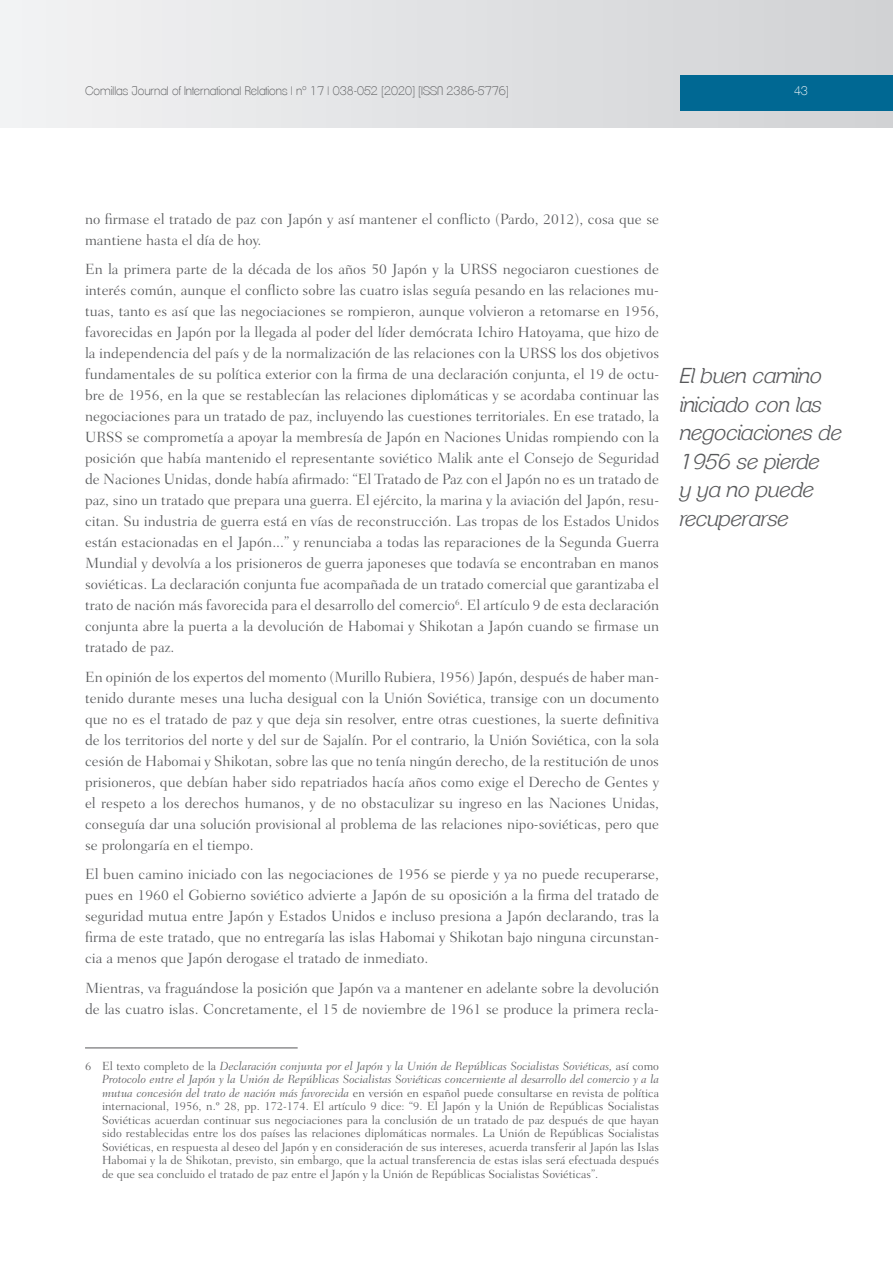
<style>
.page{position:relative;width:893px;height:1263px;background:#fff}
.page>*{position:absolute;margin:0;border:0;box-sizing:border-box;transform-origin:0 0}
.t1{font:italic 300 21px/28.5px "Clemente P Daf";color:#57585a}
.t2{font:300 15px/21px "Fairfield LH";color:#57585a;text-align:justify}
.t3{font:300 12px/13.5px "Fairfield LH";color:#57585a;text-align:justify}
.t4{font:200 12px "Clemente P Dac";color:#57585a}
.t5{font:200 12px "Clemente P Dac";color:#fff}
.s1{font-style:italic}
</style>
<div class="page">
<div style="left:0;top:0;width:893px;height:128px;background:linear-gradient(to right,#f2f3f4,#d0d2d4)"></div>
<div style="left:680px;top:75px;width:213px;height:36px;background:#006893"></div>
<hr style="left:85px;top:1048px;width:213px;height:1px;background:#57585a">
<p class="t4" style="left:85px;top:83px;width:425px">Comillas Journal of International Relations | nº 17 | 038-052 [2020] [ISSN 2386-5776]</p>
<p class="t5" style="left:794px;top:83px;width:15px">43</p>
<p class="t2" style="left:85px;top:208px;width:576px">no firmase el tratado de paz con Japón y así mantener el conflicto (Pardo, 2012), cosa que se mantiene hasta el día de hoy.</p>
<p class="t2" style="left:85px;top:259px;width:576px">En la primera parte de la década de los años 50 Japón y la URSS negociaron cuestiones de interés común, aunque el conflicto sobre las cuatro islas seguía pesando en las relaciones mu&shy;tuas, tanto es así que las negociaciones se rompieron, aunque volvieron a retomarse en 1956, favorecidas en Japón por la llegada al poder del líder demócrata Ichiro Hatoyama, que hizo de la independencia del país y de la normalización de las relaciones con la URSS los dos objetivos fundamentales de su política exterior con la firma de una declaración conjunta, el 19 de octu&shy;bre de 1956, en la que se restablecían las relaciones diplomáticas y se acordaba continuar las negociaciones para un tratado de paz, incluyendo las cuestiones territoriales. En ese tratado, la URSS se comprometía a apoyar la membresía de Japón en Naciones Unidas rompiendo con la posición que había mantenido el representante soviético Malik ante el Consejo de Seguridad de Naciones Unidas, donde había afirmado: “El Tratado de Paz con el Japón no es un tratado de paz, sino un tratado que prepara una guerra. El ejército, la marina y la aviación del Japón, resu&shy;citan. Su industria de guerra está en vías de reconstrucción. Las tropas de los Estados Unidos están estacionadas en el Japón...” y renunciaba a todas las reparaciones de la Segunda Guerra Mundial y devolvía a los prisioneros de guerra japoneses que todavía se encontraban en manos soviéticas. La declaración conjunta fue acompañada de un tratado comercial que garantizaba el trato de nación más favorecida para el desarrollo del comercio<sup>6</sup>. El artículo 9 de esta declaración conjunta abre la puerta a la devolución de Habomai y Shikotan a Japón cuando se firmase un tratado de paz.</p>
<p class="t2" style="left:85px;top:666px;width:576px">En opinión de los expertos del momento (Murillo Rubiera, 1956) Japón, después de haber man&shy;tenido durante meses una lucha desigual con la Unión Soviética, transige con un documento que no es el tratado de paz y que deja sin resolver, entre otras cuestiones, la suerte definitiva de los territorios del norte y del sur de Sajalín. Por el contrario, la Unión Soviética, con la sola cesión de Habomai y Shikotan, sobre las que no tenía ningún derecho, de la restitución de unos prisioneros, que debían haber sido repatriados hacía años como exige el Derecho de Gentes y el respeto a los derechos humanos, y de no obstaculizar su ingreso en las Naciones Unidas, conseguía dar una solución provisional al problema de las relaciones nipo-soviéticas, pero que se prolongaría en el tiempo.</p>
<p class="t2" style="left:85px;top:864px;width:576px">El buen camino iniciado con las negociaciones de 1956 se pierde y ya no puede recuperarse, pues en 1960 el Gobierno soviético advierte a Japón de su oposición a la firma del tratado de seguridad mutua entre Japón y Estados Unidos e incluso presiona a Japón declarando, tras la firma de este tratado, que no entregaría las islas Habomai y Shikotan bajo ninguna circunstan&shy;cia a menos que Japón derogase el tratado de inmediato.</p>
<p class="t2" style="left:85px;top:978px;width:576px">Mientras, va fraguándose la posición que Japón va a mantener en adelante sobre la devolución de las cuatro islas. Concretamente, el 15 de noviembre de 1961 se produce la primera recla-</p>
<p class="t3" style="left:102px;top:1059px;width:559px;text-indent:-17px">6 El texto completo de la <span class="s1">Declaración conjunta por el Japón y la Unión de Repúblicas Socialistas Soviéticas,</span> así como <span class="s1">Protocolo entre el Japón y la Unión de Repúblicas Socialistas Soviéticas concerniente al desarrollo del comercio y a la mutua concesión del trato de nación más favorecida</span> en versión en español puede consultarse en revista de política internacional, 1956, n.º 28, pp. 172-174. El artículo 9 dice: “9. El Japón y la Unión de Repúblicas Socialistas Soviéticas acuerdan continuar sus negociaciones para la conclusión de un tratado de paz después de que hayan sido restablecidas entre los dos países las relaciones diplomáticas normales. La Unión de Repúblicas Socialistas Soviéticas, en respuesta al deseo del Japón y en consideración de sus intereses, acuerda transferir al Japón las Islas Habomai y la de Shikotan, previsto, sin embargo, que la actual transferencia de estas islas será efectuada después de que sea concluido el tratado de paz entre el Japón y la Unión de Repúblicas Socialistas Soviéticas”.</p>
<h1 class="t1" style="left:680px;top:361px;width:163px">El buen camino iniciado con las negociaciones de<br>1956 se pierde<br>y ya no puede recuperarse</h1>
</div>
